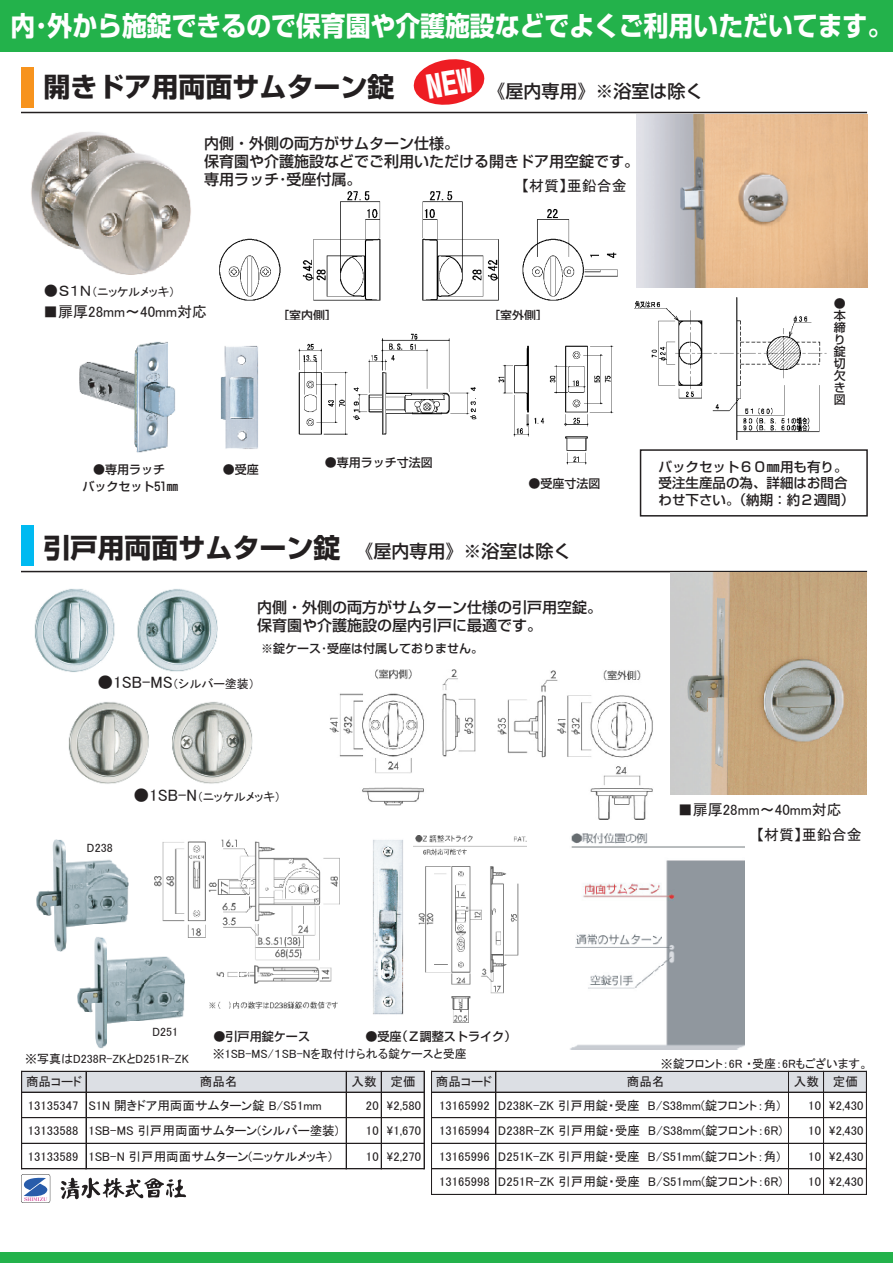
<style>
.page{position:relative;width:893px;height:1263px;background:#fff}
.page>*{position:absolute;margin:0;border:0;box-sizing:border-box;transform-origin:0 0}
.t1{font:700 27px "Shin Go Pro";color:#fff;scale:.92 1}
.t2{font:700 27px "Shin Go Pro";color:#231f20}
.t3{font:500 18px "Shin Go Pro";color:#231f20}
.t4{font:500 15px/18px "Shin Go Pro";color:#231f20}
.t5{font:15px "MSP Gothic";color:#231f20}
.t6{font:500 13.5px/16.5px "Shin Go Pro";color:#231f20;text-align:justify}
.t7{font:12.6px "MSP Gothic";letter-spacing:.005em;color:#231f20}
.t8{font:500 12.15px "Shin Go Pro";color:#231f20}
.t9{font:12px "MSP Gothic";color:#231f20}
.t10{font:500 12px/12px "Shin Go Pro";color:#231f20;text-align:center}
.s1{font-size:15px}
.s2{font-size:16.5px}
</style>
<div class="page">
<img style="left:154px;top:840px;width:186px;height:168px">
<div style="left:640px;top:449px;width:228px;height:67px;background:#fff;border:2px solid #231f20"></div>
<div style="left:0;top:0;width:893px;height:51px;background:#23b24b"></div>
<div style="left:0;top:1252px;width:893px;height:11px;background:#23b24b"></div>
<img style="left:31px;top:132px;width:160px;height:143px">
<hr style="left:21px;top:112px;width:846px;height:1px;background:#231f20">
<hr style="left:21px;top:571px;width:846px;height:1px;background:#231f20">
<img style="left:637px;top:115px;width:230px;height:172px">
<img style="left:220px;top:346px;width:38px;height:103px">
<img style="left:219px;top:191px;width:399px;height:110px">
<img style="left:298px;top:333px;width:316px;height:132px">
<img style="left:671px;top:573px;width:196px;height:221px">
<img style="left:373px;top:839px;width:31px;height:176px">
<img style="left:498px;top:670px;width:155px;height:150px">
<img style="left:330px;top:670px;width:146px;height:135px">
<div style="left:21px;top:68px;width:12px;height:40px;background:#f7931d"></div>
<div style="left:21px;top:525px;width:12px;height:41px;background:#00baf1"></div>
<img style="left:34px;top:589px;width:184px;height:83px">
<img style="left:68px;top:702px;width:184px;height:82px">
<img style="left:80px;top:342px;width:95px;height:111px">
<img style="left:413px;top:836px;width:113px;height:186px">
<img style="left:570px;top:834px;width:175px;height:216px">
<svg style="left:60px;top:1177px;width:126px;height:22px"></svg>
<svg style="left:21px;top:1174px;width:29px;height:29px"></svg>
<img style="left:635px;top:297px;width:192px;height:143px">
<div style="left:22px;top:1071px;width:402px;height:21px;background:#dcdfe4"></div>
<div style="left:431px;top:1071px;width:435px;height:21px;background:#dcdfe4"></div>
<hr style="left:22px;top:1071px;width:402px;height:1px;background:#231f20">
<hr style="left:22px;top:1092px;width:402px;height:1px;background:#231f20">
<hr style="left:22px;top:1117px;width:402px;height:1px;background:#231f20">
<hr style="left:22px;top:1118px;width:402px;height:1px;background:#231f20">
<hr style="left:22px;top:1143px;width:402px;height:1px;background:#231f20">
<hr style="left:22px;top:1168px;width:402px;height:1px;background:#231f20">
<hr style="left:22px;top:1169px;width:402px;height:1px;background:#231f20">
<hr style="left:21px;top:1071px;width:1px;height:98px;background:#231f20">
<hr style="left:22px;top:1071px;width:1px;height:98px;background:#231f20">
<hr style="left:86px;top:1071px;width:1px;height:98px;background:#231f20">
<hr style="left:346px;top:1071px;width:1px;height:98px;background:#231f20">
<hr style="left:381px;top:1071px;width:1px;height:98px;background:#231f20">
<hr style="left:424px;top:1071px;width:1px;height:98px;background:#231f20">
<hr style="left:431px;top:1071px;width:1px;height:123px;background:#231f20">
<hr style="left:496px;top:1071px;width:1px;height:123px;background:#231f20">
<hr style="left:788px;top:1071px;width:1px;height:123px;background:#231f20">
<hr style="left:823px;top:1071px;width:1px;height:123px;background:#231f20">
<hr style="left:866px;top:1071px;width:1px;height:123px;background:#231f20">
<hr style="left:432px;top:1071px;width:434px;height:1px;background:#231f20">
<hr style="left:432px;top:1092px;width:434px;height:1px;background:#231f20">
<hr style="left:432px;top:1117px;width:434px;height:1px;background:#231f20">
<hr style="left:432px;top:1118px;width:434px;height:1px;background:#231f20">
<hr style="left:432px;top:1143px;width:434px;height:1px;background:#231f20">
<hr style="left:432px;top:1168px;width:434px;height:1px;background:#231f20">
<hr style="left:432px;top:1169px;width:434px;height:1px;background:#231f20">
<hr style="left:432px;top:1194px;width:434px;height:1px;background:#231f20">
<img style="left:36px;top:839px;width:93px;height:113px">
<img style="left:78px;top:936px;width:107px;height:112px">
<svg style="left:413px;top:59px;width:72px;height:46px"></svg>
<h1 class="t1" style="left:10px;top:4px;width:960px">内･外から施錠できるので保育園や介護施設などでよくご利用いただいてます。</h1>
<h1 class="t2" style="left:44px;top:66px;width:353px">開きドア用両面サムターン錠</h1>
<h2 class="t3" style="left:488px;top:76px;width:217px">《屋内専用》※浴室は除く</h2>
<p class="t4" style="left:204px;top:132px;width:436px">内側・外側の両方がサムターン仕様。<br>保育園や介護施設などでご利用いただける開きドア用空錠です。専用ラッチ･受座付属。</p>
<p class="t5" style="left:522px;top:178px;width:106px">【材質】亜鉛合金</p>
<p class="t9" style="left:44px;top:285px;width:133px"><span class="s1">●Ｓ１Ｎ</span>（ニッケルメッキ）</p>
<p class="t5" style="left:43px;top:304px;width:166px">■扉厚28mm～40mm対応</p>
<p class="t10" style="left:283px;top:308px;width:49px">[室内側]</p>
<p class="t10" style="left:494px;top:308px;width:49px">[室外側]</p>
<p class="t10" style="left:82px;top:459px;width:98px;line-height:17.7px">●専用ラッチ<br>バックセット51㎜</p>
<p class="t10" style="left:223px;top:462px;width:37px">●受座</p>
<p class="t10" style="left:325px;top:455px;width:109px">●専用ラッチ寸法図</p>
<p class="t10" style="left:528px;top:476px;width:73px">●受座寸法図</p>
<h1 class="t2" style="left:44px;top:526px;width:299px">引戸用両面サムターン錠</h1>
<h2 class="t3" style="left:356px;top:536px;width:217px">《屋内専用》※浴室は除く</h2>
<p class="t4" style="left:257px;top:596px;width:346px">内側・外側の両方がサムターン仕様の引戸用空錠。保育園や介護施設の屋内引戸に最適です。</p>
<p class="t9" style="left:97px;top:677px;width:159px"><span class="s2">●1SB-MS</span>（シルバー塗装）</p>
<p class="t10" style="left:261px;top:641px;width:223px">※錠ケース･受座は付属しておりません。</p>
<p class="t10" style="left:834px;top:296px;width:13px;text-align:left">●本締り錠切欠き図</p>
<p class="t6" style="left:658px;top:457px;width:190px">バックセット６０㎜用も有り。受注生産品の為、詳細はお問合わせ下さい。(納期：約２週間)</p>
<p class="t9" style="left:87px;top:842px;width:27px">D238</p>
<p class="t9" style="left:133px;top:791px;width:149px"><span class="s2">●1SB-N</span>（ニッケルメッキ）</p>
<p class="t5" style="left:678px;top:802px;width:166px">■扉厚28mm～40mm対応</p>
<p class="t5" style="left:757px;top:827px;width:106px">【材質】亜鉛合金</p>
<p class="t9" style="left:153px;top:1026px;width:27px">D251</p>
<p class="t8" style="left:213px;top:1026px;width:98px">●引戸用錠ケース</p>
<p class="t8" style="left:365px;top:1026px;width:146px">●受座(Ｚ調整ストライク)</p>
<p class="t9" style="left:25px;top:1052px;width:165px">※写真はD238R-ZKとD251R-ZK</p>
<p class="t9" style="left:213px;top:1048px;width:256px">※1SB-MS/１SB-Nを取付けられる錠ケースと受座</p>
<p class="t9" style="left:661px;top:1058px;width:209px">※錠フロント：6R ・受座：6Rもございます。</p>
<p class="t7" style="left:26px;top:1075px;width:58px">商品コード</p>
<p class="t7" style="left:200px;top:1075px;width:39px">商品名</p>
<p class="t7" style="left:352px;top:1075px;width:66px">入数 定価</p>
<p class="t7" style="left:436px;top:1075px;width:58px">商品コード</p>
<p class="t7" style="left:627px;top:1075px;width:39px">商品名</p>
<p class="t7" style="left:794px;top:1075px;width:66px">入数 定価</p>
<p class="t7" style="left:28px;top:1099px;width:296px">13135347 S1N 開きドア用両面サムターン錠 B/S51mm</p>
<p class="t7" style="left:366px;top:1099px;width:57px">20 ¥2,580</p>
<p class="t7" style="left:439px;top:1099px;width:343px">13165992 D238K-ZK 引戸用錠・受座 B/S38mm(錠フロント：角)</p>
<p class="t7" style="left:808px;top:1099px;width:57px">10 ¥2,430</p>
<p class="t7" style="left:28px;top:1124px;width:312px">13133588 1SB-MS 引戸用両面サムターン(シルバー塗装)</p>
<p class="t7" style="left:366px;top:1124px;width:57px">10 ¥1,670</p>
<p class="t7" style="left:439px;top:1124px;width:345px">13165994 D238R-ZK 引戸用錠・受座 B/S38mm(錠フロント：6R)</p>
<p class="t7" style="left:808px;top:1124px;width:57px">10 ¥2,430</p>
<p class="t7" style="left:28px;top:1150px;width:308px">13133589 1SB-N 引戸用両面サムターン(ニッケルメッキ）</p>
<p class="t7" style="left:366px;top:1150px;width:57px">10 ¥2,270</p>
<p class="t7" style="left:439px;top:1150px;width:343px">13165996 D251K-ZK 引戸用錠・受座 B/S51mm(錠フロント：角)</p>
<p class="t7" style="left:808px;top:1150px;width:57px">10 ¥2,430</p>
<p class="t7" style="left:439px;top:1175px;width:345px">13165998 D251R-ZK 引戸用錠・受座 B/S51mm(錠フロント：6R)</p>
<p class="t7" style="left:808px;top:1175px;width:57px">10 ¥2,430</p>
</div>
